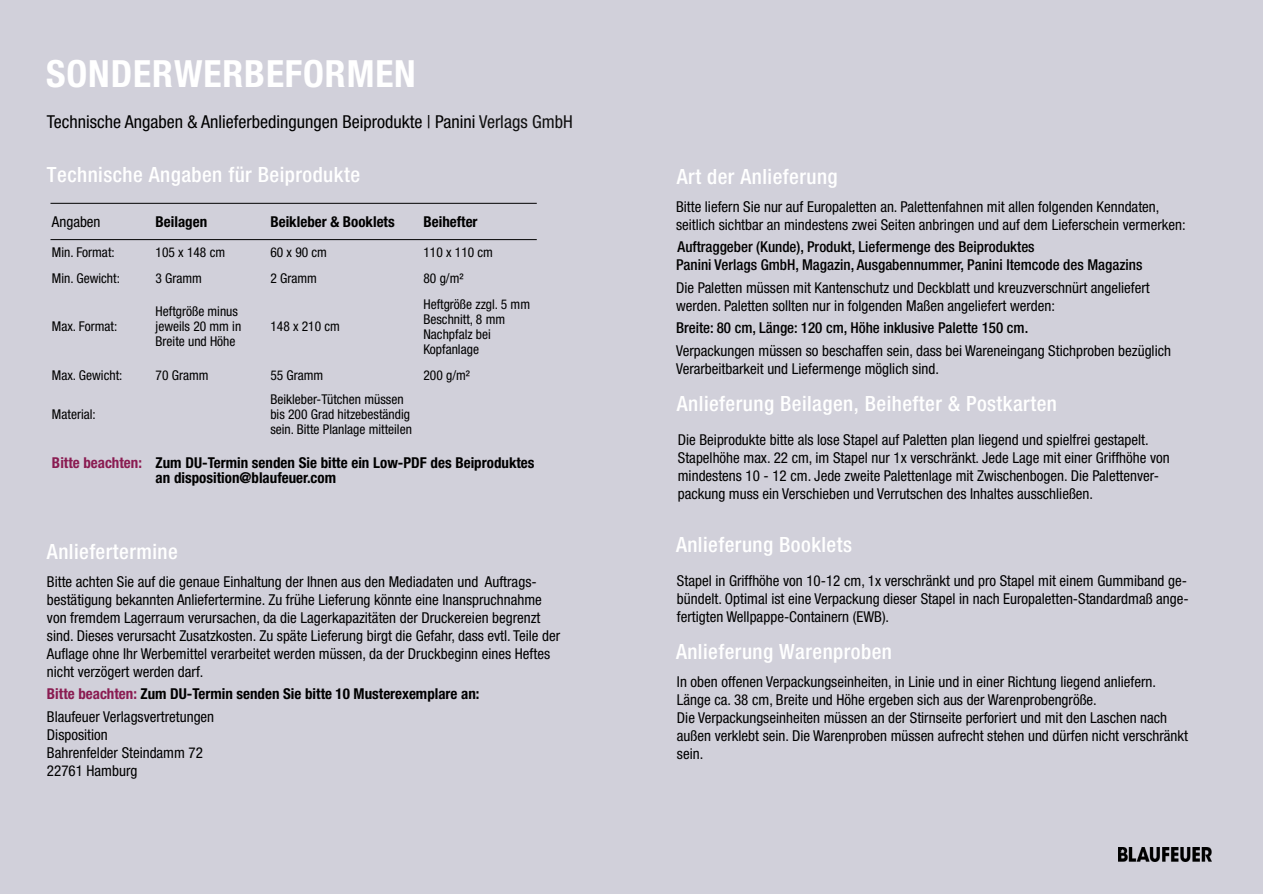
<style>
.page{position:relative;width:1263px;height:894px;background:#fff}
.page>*{position:absolute;margin:0;border:0;box-sizing:border-box;transform-origin:0 0}
.t1{font:700 condensed 37.5px "Helvetica Neue LT Std";letter-spacing:.025em;color:#fff}
.t2{font:500 condensed 21px "Helvetica Neue LT Std";letter-spacing:.02em;color:#fff}
.t3{font:condensed 17.85px "Helvetica Neue LT Std";color:#000}
.t4{font:condensed 15px/18px "Helvetica Neue LT Std";color:#000}
.t5{font:700 condensed 15px/15px "Helvetica Neue LT Std";color:#000}
.t6{font:500 condensed 15px/18px "Helvetica Neue LT Std";color:#000}
.t7{font:condensed 13.5px/15px "Helvetica Neue LT Std";color:#000}
.s1{color:#0f0f0f}
.s2{color:#8a1b51}
.s3{font-weight:400}
</style>
<div class="page">
<div style="left:0;top:0;width:1263px;height:893px;background:#d1d0da"></div>
<hr style="left:50px;top:203px;width:487px;height:1px;background:#000">
<hr style="left:50px;top:239px;width:487px;height:1px;background:#000">
<img style="left:1118px;top:847px;width:93px;height:13px">
<h1 class="t1" style="left:46px;top:60px;width:371px">SONDERWERBEFORMEN</h1>
<p class="t3" style="left:47px;top:115px;width:527px">Technische Angaben &amp; Anlieferbedingungen Beiprodukte | Panini <span class="s1">Verlags GmbH</span></p>
<h2 class="t2" style="left:47px;top:166px;width:315px">Technische Angaben für Beiprodukte</h2>
<p class="t4" style="left:52px;top:214px;width:50px">Angaben</p>
<p class="t5" style="left:156px;top:216px;width:53px">Beilagen</p>
<p class="t5" style="left:270px;top:216px;width:126px">Beikleber &amp; Booklets</p>
<p class="t5" style="left:423px;top:216px;width:56px">Beihefter</p>
<p class="t7" style="left:52px;top:247px;width:64px">Min. Format:</p>
<p class="t7" style="left:156px;top:247px;width:71px">105 x 148 cm</p>
<p class="t7" style="left:270px;top:247px;width:58px">60 x 90 cm</p>
<p class="t7" style="left:423px;top:247px;width:71px">110 x 110 cm</p>
<p class="t7" style="left:52px;top:272px;width:69px">Min. Gewicht:</p>
<p class="t7" style="left:156px;top:272px;width:48px">3 Gramm</p>
<p class="t7" style="left:270px;top:272px;width:48px">2 Gramm</p>
<p class="t7" style="left:423px;top:272px;width:42px">80 g/m²</p>
<p class="t7" style="left:52px;top:321px;width:67px">Max. Format:</p>
<p class="t7" style="left:423px;top:298px;width:108px">Heftgröße zzgl. 5 mm<br>Beschnitt, 8 mm<br>Nachpfalz bei<br>Kopfanlage</p>
<p class="t7" style="left:156px;top:306px;width:87px">Heftgröße minus jeweils 20 mm in<br>Breite und Höhe</p>
<p class="t7" style="left:270px;top:321px;width:71px">148 x 210 cm</p>
<p class="t7" style="left:52px;top:369px;width:72px">Max. Gewicht:</p>
<p class="t7" style="left:156px;top:369px;width:54px">70 Gramm</p>
<p class="t7" style="left:270px;top:369px;width:54px">55 Gramm</p>
<p class="t7" style="left:423px;top:369px;width:48px">200 g/m²</p>
<p class="t7" style="left:52px;top:408px;width:45px">Material:</p>
<p class="t7" style="left:270px;top:393px;width:143px">Beikleber-Tütchen müssen bis 200 Grad hitzebeständig sein. Bitte Planlage mitteilen</p>
<p class="t5" style="left:156px;top:457px;width:380px;text-indent:-104px"><span class="s2">Bitte beachten:</span> Zum DU-Termin senden Sie bitte ein Low-PDF des Beiproduktes an disposition@blaufeuer.com</p>
<h2 class="t2" style="left:47px;top:543px;width:132px">Anliefertermine</h2>
<p class="t4" style="left:47px;top:574px;width:515px">Bitte achten Sie auf die genaue Einhaltung der Ihnen aus den Mediadaten und Auftrags&shy;bestätigung bekannten Anliefertermine. Zu frühe Lieferung könnte eine Inanspruchnahme von fremdem Lagerraum verursachen, da die Lagerkapazitäten der Druckereien begrenzt sind. Dieses verursacht Zusatzkosten. Zu späte Lieferung birgt die Gefahr, dass evtl. Teile der Auflage ohne Ihr Werbemittel verarbeitet werden müssen, da der Druckbeginn eines Heftes nicht verzögert werden darf.</p>
<p class="t5" style="left:47px;top:684px;width:434px;line-height:22.5px"><span class="s2">Bitte beachten:</span> Zum DU-Termin senden Sie bitte 10 Musterexemplare an:<br><span class="s3">Blaufeuer Verlagsvertretungen</span></p>
<p class="t4" style="left:47px;top:727px;width:158px">Disposition<br>Bahrenfelder Steindamm 72<br>22761 Hamburg</p>
<h2 class="t2" style="left:677px;top:168px;width:162px">Art der Anlieferung</h2>
<p class="t4" style="left:676px;top:199px;width:511px">Bitte liefern Sie nur auf Europaletten an. Palettenfahnen mit allen folgenden Kenndaten, seitlich sichtbar an mindestens zwei Seiten anbringen und auf dem Lieferschein vermerken:</p>
<p class="t6" style="left:676px;top:240px;width:468px">Auftraggeber (Kunde), Produkt, Liefermenge des Beiproduktes<br>Panini Verlags GmbH, Magazin, Ausgabennummer, Panini Itemcode des Magazins</p>
<p class="t4" style="left:676px;top:280px;width:475px">Die Paletten müssen mit Kantenschutz und Deckblatt und kreuzverschnürt angeliefert werden. Paletten sollten nur in folgenden Maßen angeliefert werden:</p>
<p class="t6" style="left:676px;top:321px;width:354px">Breite: 80 cm, Länge: 120 cm, Höhe inklusive Palette 150 cm.</p>
<p class="t4" style="left:676px;top:343px;width:497px">Verpackungen müssen so beschaffen sein, dass bei Wareneingang Stichproben bezüglich<br>Verarbeitbarkeit und Liefermenge möglich sind.</p>
<h2 class="t2" style="left:677px;top:395px;width:382px">Anlieferung Beilagen, Beihefter &amp; Postkarten</h2>
<p class="t4" style="left:678px;top:432px;width:493px">Die Beiprodukte bitte als lose Stapel auf Paletten plan liegend und spielfrei gestapelt.<br>Stapelhöhe max. 22 cm, im Stapel nur 1x verschränkt. Jede Lage mit einer Griffhöhe von mindestens 10 - 12 cm. Jede zweite Palettenlage mit Zwischenbogen. Die Palettenver&shy;packung muss ein Verschieben und Verrutschen des Inhaltes ausschließen.</p>
<h2 class="t2" style="left:676px;top:536px;width:178px">Anlieferung Booklets</h2>
<p class="t4" style="left:677px;top:574px;width:513px;text-align:justify">Stapel in Griffhöhe von 10-12 cm, 1x verschränkt und pro Stapel mit einem Gummiband ge&shy;bündelt. Optimal ist eine Verpackung dieser Stapel in nach Europaletten-Standardmaß ange&shy;fertigten Wellpappe-Containern (EWB).</p>
<h2 class="t2" style="left:676px;top:643px;width:217px">Anlieferung Warenproben</h2>
<p class="t4" style="left:677px;top:674px;width:513px">In oben offenen Verpackungseinheiten, in Linie und in einer Richtung liegend anliefern.<br>Länge ca. 38 cm, Breite und Höhe ergeben sich aus der Warenprobengröße.<br>Die Verpackungseinheiten müssen an der Stirnseite perforiert und mit den Laschen nach außen verklebt sein. Die Warenproben müssen aufrecht stehen und dürfen nicht verschränkt sein.</p>
</div>
